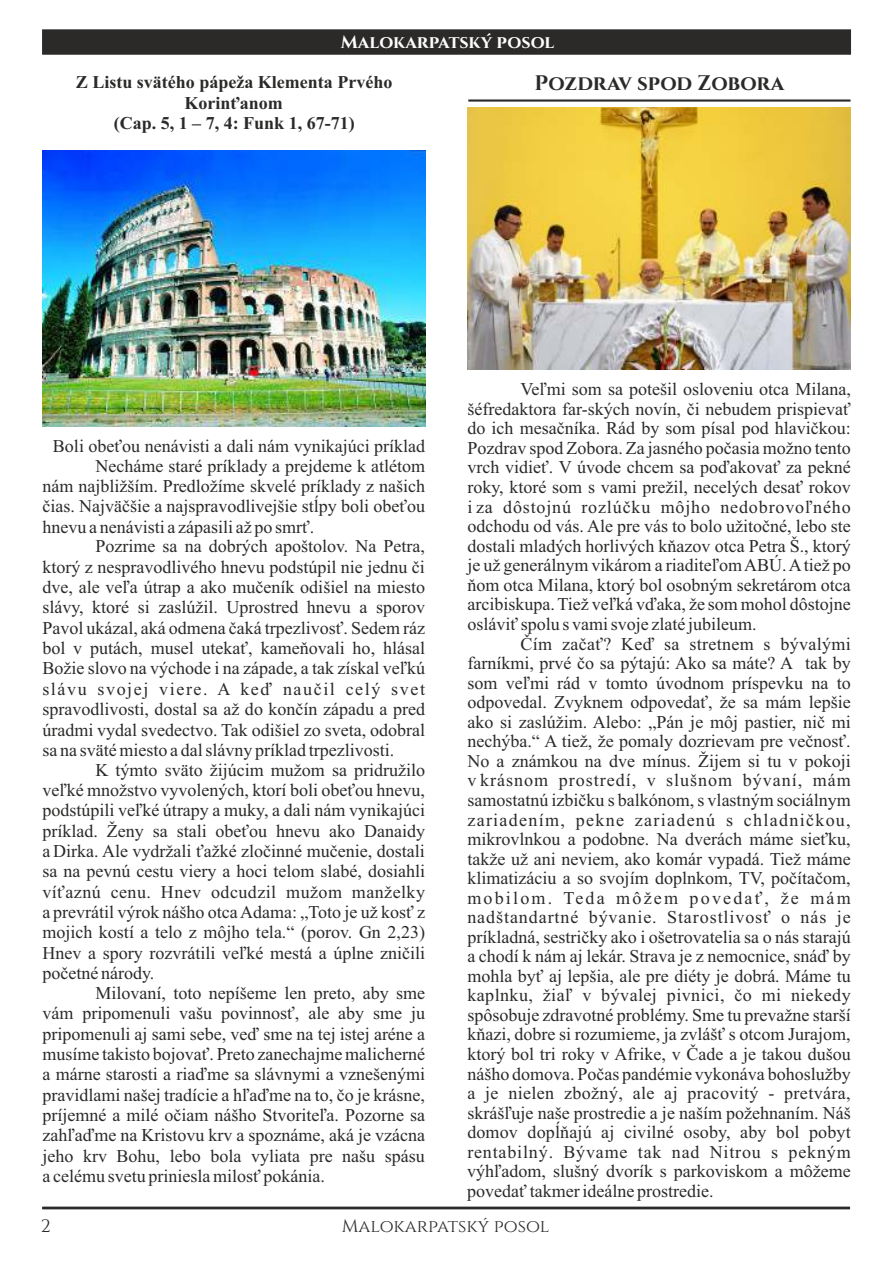
<style>
.page{position:relative;width:893px;height:1263px;background:#fff}
.page>*{position:absolute;margin:0;border:0;box-sizing:border-box;transform-origin:0 0}
.t1{font:700 21px "Cinzel";letter-spacing:-.005em;color:#2b2a29}
.t2{font:18px/19.5px "Times New Roman";color:#2b2a29;text-align:justify}
.t3{font:700 18px/20.4px "Times New Roman";color:#2b2a29;text-align:center}
.t4{font:18px "Cinzel";color:#2b2a29}
.t5{font:700 18px "Cinzel";color:#fefefe}
</style>
<div class="page">
<hr style="left:42px;top:1206px;width:808px;height:3px;background:#2b2a29">
<svg style="left:42px;top:29px;width:809px;height:26px;background:#2f2e2d"></svg>
<hr style="left:468px;top:99px;width:382px;height:3px;background:#2b2a29">
<img style="left:43px;top:151px;width:382px;height:275px">
<img style="left:467px;top:108px;width:383px;height:262px">
<p class="t5" style="left:341px;top:31px;width:215px">Malokarpatský posol</p>
<p class="t1" style="left:535px;top:70px;width:251px">Pozdrav spod Zobora</p>
<p class="t3" style="left:76px;top:74px;width:318px">Z Listu svätého pápeža Klementa Prvého<br>Korinťanom</p>
<p class="t3" style="left:114px;top:114px;width:243px">(Cap. 5, 1 – 7, 4: Funk 1, 67-71)</p>
<p class="t2" style="left:53px;top:437px;width:374px">Boli obeťou nenávisti a dali nám vynikajúci príklad</p>
<p class="t2" style="left:42px;top:457px;width:384px;line-height:20.4px;text-indent:53px">Necháme staré príklady a prejdeme k atlétom nám najbližším. Predložíme skvelé príklady z našich čias. Najväčšie a najspravodlivejšie stĺpy boli obeťou hnevu a nenávisti a zápasili až po smrť.</p>
<p class="t2" style="left:42px;top:538px;width:384px;line-height:20.4px;text-indent:53px">Pozrime sa na dobrých apoštolov. Na Petra, ktorý z nespravodlivého hnevu podstúpil nie jednu či dve, ale veľa útrap a ako mučeník odišiel na miesto slávy, ktoré si zaslúžil. Uprostred hnevu a sporov Pavol ukázal, aká odmena čaká trpezlivosť. Sedem ráz bol v putách, musel utekať, kameňovali ho, hlásal Božie slovo na východe i na západe, a tak získal veľkú slávu svojej viere. A keď naučil celý svet spravodlivosti, dostal sa až do končín západu a pred úradmi vydal svedectvo. Tak odišiel zo sveta, odobral sa na sväté miesto a dal slávny príklad trpezlivosti.</p>
<p class="t2" style="left:42px;top:761px;width:384px;line-height:20.4px;text-indent:53px">K týmto sväto žijúcim mužom sa pridružilo veľké množstvo vyvolených, ktorí boli obeťou hnevu, podstúpili veľké útrapy a muky, a dali nám vynikajúci príklad. Ženy sa stali obeťou hnevu ako Danaidy a Dirka. Ale vydržali ťažké zločinné mučenie, dostali sa na pevnú cestu viery a hoci telom slabé, dosiahli víťaznú cenu. Hnev odcudzil mužom manželky a prevrátil výrok nášho otca Adama: „Toto je už kosť z mojich kostí a telo z môjho tela.“ (porov. Gn 2,23)<br>Hnev a spory rozvrátili veľké mestá a úplne zničili početné národy.</p>
<p class="t2" style="left:42px;top:984px;width:384px;line-height:20.4px;text-indent:53px">Milovaní, toto nepíšeme len preto, aby sme vám pripomenuli vašu povinnosť, ale aby sme ju pripomenuli aj sami sebe, veď sme na tej istej aréne a musíme takisto bojovať. Preto zanechajme malicherné a márne starosti a riaďme sa slávnymi a vznešenými pravidlami našej tradície a hľaďme na to, čo je krásne, príjemné a milé očiam nášho Stvoriteľa. Pozorne sa zahľaďme na Kristovu krv a spoznáme, aká je vzácna jeho krv Bohu, lebo bola vyliata pre našu spásu a celému svetu priniesla milosť pokánia.</p>
<p class="t2" style="left:467px;top:381px;width:385px;text-indent:53px">Veľmi som sa potešil osloveniu otca Milana, šéfredaktora far-ských novín, či nebudem prispievať do ich mesačníka. Rád by som písal pod hlavičkou:<br>Pozdrav spod Zobora. Za jasného počasia možno tento vrch vidieť. V úvode chcem sa poďakovať za pekné roky, ktoré som s vami prežil, necelých desať rokov i za dôstojnú rozlúčku môjho nedobrovoľného odchodu od vás. Ale pre vás to bolo užitočné, lebo ste dostali mladých horlivých kňazov otca Petra Š., ktorý je už generálnym vikárom a riaditeľom ABÚ. Atiež po ňom otca Milana, ktorý bol osobným sekretárom otca arcibiskupa. Tiež veľká vďaka, že som mohol dôstojne osláviť spolu s vami svoje zlaté jubileum.</p>
<p class="t2" style="left:467px;top:636px;width:385px;text-indent:53px">Čím začať? Keď sa stretnem s bývalými farníkmi, prvé čo sa pýtajú: Ako sa máte? A tak by som veľmi rád v tomto úvodnom príspevku na to odpovedal. Zvyknem odpovedať, že sa mám lepšie ako si zaslúžim. Alebo: „Pán je môj pastier, nič mi nechýba.“ A tiež, že pomaly dozrievam pre večnosť.<br>No a známkou na dve mínus. Žijem si tu v pokoji v krásnom prostredí, v slušnom bývaní, mám samostatnú izbičku s balkónom, s vlastným sociálnym zariadením, pekne zariadenú s chladničkou, mikrovlnkou a podobne. Na dverách máme sieťku, takže už ani neviem, ako komár vypadá. Tiež máme klimatizáciu a so svojím doplnkom, TV, počítačom, mobilom. Teda môžem povedať, že mám nadštandartné bývanie. Starostlivosť o nás je príkladná, sestričky ako i ošetrovatelia sa o nás starajú a chodí k nám aj lekár. Strava je z nemocnice, snáď by mohla byť aj lepšia, ale pre diéty je dobrá. Máme tu kaplnku, žiaľ v bývalej pivnici, čo mi niekedy spôsobuje zdravotné problémy. Sme tu prevažne starší kňazi, dobre si rozumieme, ja zvlášť s otcom Jurajom, ktorý bol tri roky v Afrike, v Čade a je takou dušou nášho domova. Počas pandémie vykonáva bohoslužby a je nielen zbožný, ale aj pracovitý - pretvára, skrášľuje naše prostredie a je naším požehnaním. Náš domov dopĺňajú aj civilné osoby, aby bol pobyt rentabilný. Bývame tak nad Nitrou s pekným výhľadom, slušný dvorík s parkoviskom a môžeme povedať takmer ideálne prostredie.</p>
<p class="t4" style="left:41px;top:1215px;width:11px">2</p>
<p class="t4" style="left:342px;top:1214px;width:209px">Malokarpatský posol</p>
</div>
